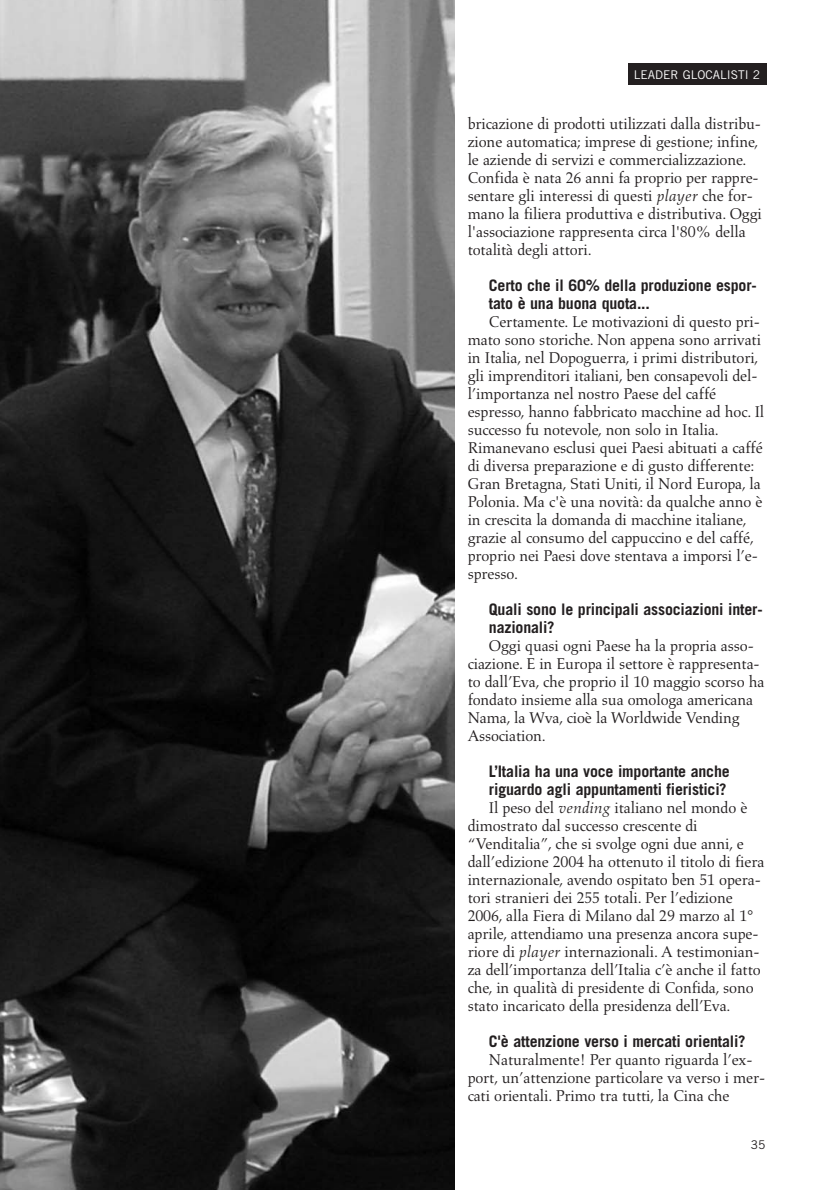
<style>
.page{position:relative;width:837px;height:1190px;background:#fff}
.page>*{position:absolute;margin:0;border:0;box-sizing:border-box;transform-origin:0 0}
.t1{font:15.9px/18px "Aldus";letter-spacing:-.01em;color:#231f20}
.t2{font:700 15.9px/18px "Trade Gothic";letter-spacing:-.01em;color:#231f20}
.t3{font:12px "Trade Gothic";color:#fff}
.t4{font:12px "Trade Gothic";color:#231f20}
.s1{font-style:italic}
</style>
<div class="page">
<div style="left:628px;top:64px;width:138px;height:21px;background:#231f20"></div>
<img style="left:0;top:0;width:455px;height:1189px">
<p class="t3" style="left:634px;top:70px;width:128px">LEADER GLOCALISTI 2</p>
<p class="t1" style="left:468px;top:115px;width:296px">bricazione di prodotti utilizzati dalla distribu&shy;zione automatica; imprese di gestione; infine, le aziende di servizi e commercializzazione.<br>Confida è nata 26 anni fa proprio per rappre&shy;sentare gli interessi di questi <span class="s1">player</span> che for&shy;mano la filiera produttiva e distributiva. Oggi l'associazione rappresenta circa l'80% della totalità degli attori.</p>
<p class="t2" style="left:489px;top:277px;width:269px">Certo che il 60% della produzione espor&shy;tato è una buona quota...</p>
<p class="t1" style="left:468px;top:313px;width:298px;text-indent:21px">Certamente. Le motivazioni di questo pri&shy;mato sono storiche. Non appena sono arrivati in Italia, nel Dopoguerra, i primi distributori, gli imprenditori italiani, ben consapevoli del&shy;l’importanza nel nostro Paese del caffé espresso, hanno fabbricato macchine ad hoc. Il successo fu notevole, non solo in Italia.<br>Rimanevano esclusi quei Paesi abituati a caffé di diversa preparazione e di gusto differente:<br>Gran Bretagna, Stati Uniti, il Nord Europa, la Polonia. Ma c'è una novità: da qualche anno è in crescita la domanda di macchine italiane, grazie al consumo del cappuccino e del caffé, proprio nei Paesi dove stentava a imporsi l’e&shy;spresso.</p>
<p class="t2" style="left:489px;top:601px;width:275px">Quali sono le principali associazioni inter&shy;nazionali?</p>
<p class="t1" style="left:468px;top:637px;width:298px;text-indent:21px">Oggi quasi ogni Paese ha la propria asso&shy;ciazione. E in Europa il settore è rappresenta&shy;to dall’Eva, che proprio il 10 maggio scorso ha fondato insieme alla sua omologa americana Nama, la Wva, cioè la Worldwide Vending Association.</p>
<p class="t2" style="left:489px;top:763px;width:242px">L’Italia ha una voce importante anche riguardo agli appuntamenti fieristici?</p>
<p class="t1" style="left:468px;top:799px;width:298px;text-indent:21px">Il peso del <span class="s1">vending</span> italiano nel mondo è dimostrato dal successo crescente di “Venditalia”, che si svolge ogni due anni, e dall’edizione 2004 ha ottenuto il titolo di fiera internazionale, avendo ospitato ben 51 opera&shy;tori stranieri dei 255 totali. Per l’edizione 2006, alla Fiera di Milano dal 29 marzo al 1° aprile, attendiamo una presenza ancora supe&shy;riore di <span class="s1">player</span> internazionali. A testimonian&shy;za dell’importanza dell’Italia c’è anche il fatto che, in qualità di presidente di Confida, sono stato incaricato della presidenza dell’Eva.</p>
<p class="t2" style="left:489px;top:1033px;width:258px">C'è attenzione verso i mercati orientali?</p>
<p class="t1" style="left:468px;top:1051px;width:299px;text-indent:21px">Naturalmente! Per quanto riguarda l’ex&shy;port, un’attenzione particolare va verso i mer&shy;cati orientali. Primo tra tutti, la Cina che</p>
<p class="t4" style="left:751px;top:1140px;width:16px">35</p>
</div>
